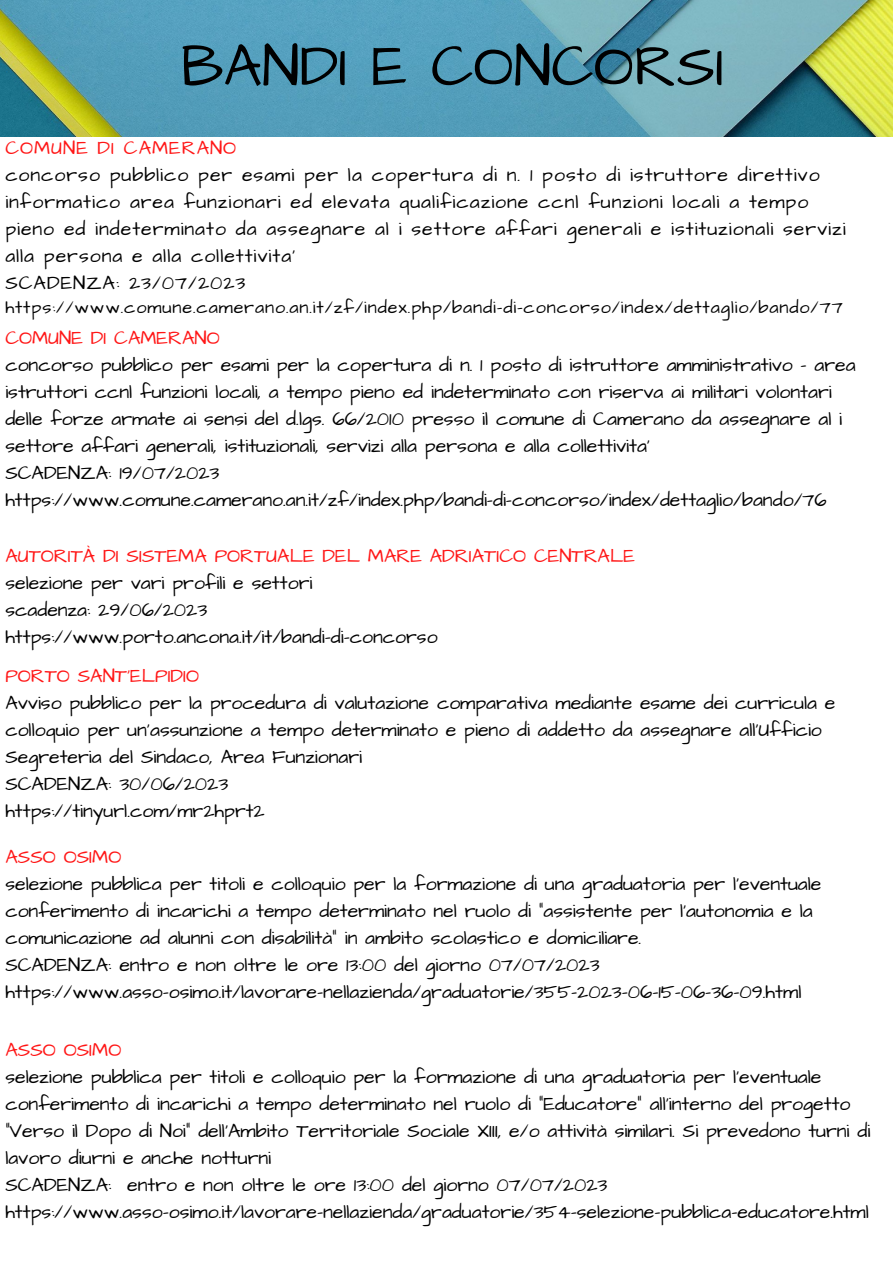
<style>
.page{position:relative;width:893px;height:1264px;background:#fff}
.page>*{position:absolute;margin:0;border:0;box-sizing:border-box;transform-origin:0 0}
.t1{font:60px "Architects Daughter";color:#000}
.t2{font:19.5px/27px "Architects Daughter";color:#000}
.t3{font:19.5px/27px "Architects Daughter";letter-spacing:.05em;color:#000}
.t4{font:19.5px "Architects Daughter";color:#ff1616}
.t5{font:19.5px "Architects Daughter";letter-spacing:.05em;color:#ff1616}
.t6{font:18px "Architects Daughter";letter-spacing:.05em;color:#000}
</style>
<div class="page">
<img style="left:0;top:0;width:892px;height:136px">
<p class="t1" style="left:181px;top:26px;width:545px">BANDI E CONCORSI</p>
<p class="t5" style="left:5px;top:134px;width:232px">COMUNE DI CAMERANO</p>
<p class="t3" style="left:5px;top:161px;width:841px">concorso pubblico per esami per la copertura di n. 1 posto di istruttore direttivo informatico area funzionari ed elevata qualificazione ccnl funzioni locali a tempo pieno ed indeterminato da assegnare al i settore affari generali e istituzionali servizi alla persona e alla collettivita'</p>
<p class="t3" style="left:5px;top:269px;width:241px">SCADENZA: 23/07/2023</p>
<p class="t6" style="left:5px;top:295px;width:838px">https://www.comune.camerano.an.it/zf/index.php/bandi-di-concorso/index/dettaglio/bando/77</p>
<p class="t4" style="left:5px;top:325px;width:216px">COMUNE DI CAMERANO</p>
<p class="t2" style="left:5px;top:352px;width:851px">concorso pubblico per esami per la copertura di n. 1 posto di istruttore amministrativo - area istruttori ccnl funzioni locali, a tempo pieno ed indeterminato con riserva ai militari volontari delle forze armate ai sensi del d.lgs. 66/2010 presso il comune di Camerano da assegnare al i settore affari generali, istituzionali, servizi alla persona e alla collettivita'</p>
<p class="t2" style="left:5px;top:459px;width:216px">SCADENZA: 19/07/2023</p>
<p class="t2" style="left:5px;top:486px;width:822px">https://www.comune.camerano.an.it/zf/index.php/bandi-di-concorso/index/dettaglio/bando/76</p>
<p class="t4" style="left:5px;top:542px;width:631px">AUTORITÀ DI SISTEMA PORTUALE DEL MARE ADRIATICO CENTRALE</p>
<p class="t2" style="left:5px;top:569px;width:308px">selezione per vari profili e settori</p>
<p class="t2" style="left:5px;top:596px;width:203px">scadenza: 29/06/2023</p>
<p class="t2" style="left:5px;top:623px;width:434px">https://www.porto.ancona.it/it/bandi-di-concorso</p>
<p class="t4" style="left:5px;top:663px;width:195px">PORTO SANT'ELPIDIO</p>
<p class="t2" style="left:5px;top:690px;width:831px">Avviso pubblico per la procedura di valutazione comparativa mediante esame dei curricula e colloquio per un’assunzione a tempo determinato e pieno di addetto da assegnare all’Ufficio<br>Segreteria del Sindaco, Area Funzionari</p>
<p class="t2" style="left:5px;top:771px;width:224px">SCADENZA: 30/06/2023</p>
<p class="t2" style="left:5px;top:798px;width:261px">https://tinyurl.com/mr2hprt2</p>
<p class="t4" style="left:5px;top:844px;width:118px">ASSO OSIMO</p>
<p class="t2" style="left:5px;top:871px;width:817px">selezione pubblica per titoli e colloquio per la formazione di una graduatoria per l’eventuale conferimento di incarichi a tempo determinato nel ruolo di “assistente per l’autonomia e la comunicazione ad alunni con disabilità” in ambito scolastico e domiciliare.</p>
<p class="t2" style="left:5px;top:952px;width:595px">SCADENZA: entro e non oltre le ore 13:00 del giorno 07/07/2023</p>
<p class="t2" style="left:5px;top:979px;width:797px">https://www.asso-osimo.it/lavorare-nellazienda/graduatorie/355-2023-06-15-06-36-09.html</p>
<p class="t4" style="left:5px;top:1036px;width:118px">ASSO OSIMO</p>
<p class="t2" style="left:5px;top:1063px;width:866px">selezione pubblica per titoli e colloquio per la formazione di una graduatoria per l’eventuale conferimento di incarichi a tempo determinato nel ruolo di “Educatore” all’interno del progetto “Verso il Dopo di Noi” dell’Ambito Territoriale Sociale XIII, e/o attività similari. Si prevedono turni di lavoro diurni e anche notturni</p>
<p class="t2" style="left:5px;top:1171px;width:603px">SCADENZA: entro e non oltre le ore 13:00 del giorno 07/07/2023</p>
<p class="t2" style="left:5px;top:1198px;width:864px">https://www.asso-osimo.it/lavorare-nellazienda/graduatorie/354-selezione-pubblica-educatore.html</p>
</div>
